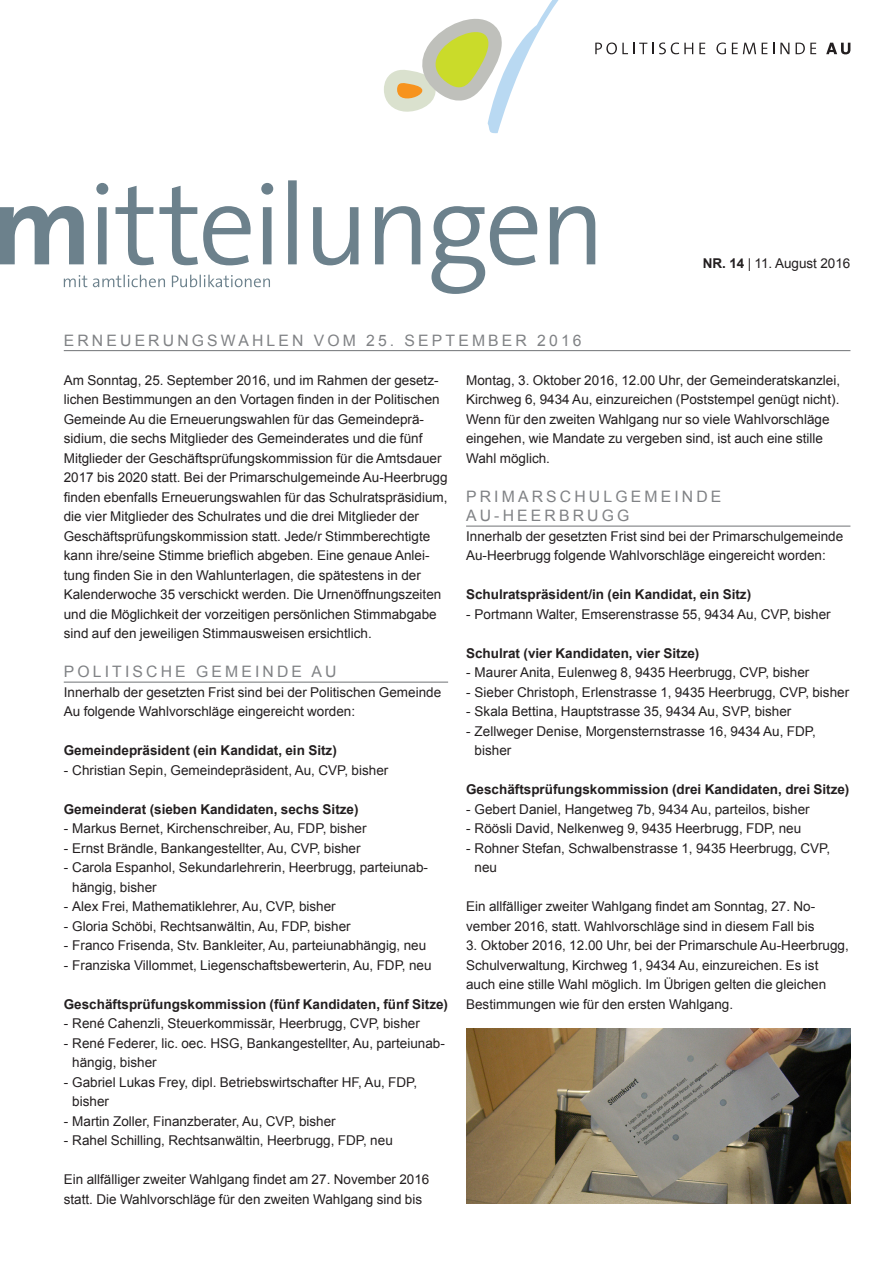
<style>
.page{position:relative;width:893px;height:1263px;background:#fff}
.page>*{position:absolute;margin:0;border:0;box-sizing:border-box;transform-origin:0 0}
.Rubrikentitel{font:15.75px/19.5px "Arial";letter-spacing:.2em;color:#808285}
.Grundtext{font:13.5px/19.5px "Arial";color:#231f20}
.Grundtext_Auszeichnu{font:700 13.5px "Arial";color:#231f20}
.Grundtext-2{font:700 13.5px "Arial";color:#231f20}
.s1{font-weight:700}
</style>
<div class="page">
<svg style="left:595px;top:43px;width:98px;height:11px"></svg>
<svg style="left:699px;top:43px;width:6px;height:11px"></svg>
<svg style="left:716px;top:43px;width:10px;height:11px"></svg>
<svg style="left:732px;top:43px;width:24px;height:11px"></svg>
<svg style="left:762px;top:43px;width:5px;height:11px"></svg>
<svg style="left:780px;top:43px;width:9px;height:11px"></svg>
<svg style="left:796px;top:43px;width:20px;height:11px"></svg>
<svg style="left:826px;top:43px;width:24px;height:11px"></svg>
<svg style="left:384px;top:0;width:175px;height:134px"></svg>
<svg style="left:0;top:180px;width:595px;height:114px"></svg>
<svg style="left:64px;top:275px;width:206px;height:12px"></svg>
<hr style="left:64px;top:350px;width:786px;height:1px;background:#808285">
<hr style="left:64px;top:681px;width:384px;height:2px;background:#808285">
<hr style="left:466px;top:525px;width:384px;height:2px;background:#808285">
<img style="left:466px;top:1028px;width:384px;height:176px">
<p class="Grundtext" style="left:703px;top:253px;width:149px"><span class="s1">NR. 14</span> | 11. August 2016</p>
<p class="Rubrikentitel" style="left:64px;top:331px;width:519px">ERNEUERUNGSWAHLEN VOM 25. SEPTEMBER 2016</p>
<p class="Grundtext" style="left:64px;top:370px;width:385px">Am Sonntag, 25. September 2016, und im Rahmen der gesetz&shy;lichen Bestimmungen an den Vortagen finden in der Politischen Gemeinde Au die Erneuerungswahlen für das Gemeindeprä&shy;sidium, die sechs Mitglieder des Gemeinderates und die fünf Mitglieder der Geschäftsprüfungskommission für die Amtsdauer 2017 bis 2020 statt. Bei der Primarschulgemeinde Au-Heerbrugg finden ebenfalls Erneuerungswahlen für das Schulratspräsidium, die vier Mitglieder des Schulrates und die drei Mitglieder der Geschäftsprüfungskommission statt. Jede/r Stimmberechtigte kann ihre/seine Stimme brieflich abgeben. Eine genaue Anlei&shy;tung finden Sie in den Wahlunterlagen, die spätestens in der Kalenderwoche 35 verschickt werden. Die Urnenöffnungszeiten und die Möglichkeit der vorzeitigen persönlichen Stimmabgabe sind auf den jeweiligen Stimmausweisen ersichtlich.</p>
<p class="Rubrikentitel" style="left:64px;top:662px;width:274px">POLITISCHE GEMEINDE AU</p>
<p class="Grundtext" style="left:64px;top:682px;width:379px">Innerhalb der gesetzten Frist sind bei der Politischen Gemeinde<br>Au folgende Wahlvorschläge eingereicht worden:</p>
<p class="Grundtext_Auszeichnu" style="left:64px;top:741px;width:275px">Gemeindepräsident (ein Kandidat, ein Sitz)</p>
<p class="Grundtext" style="left:64px;top:760px;width:326px">- Christian Sepin, Gemeindepräsident, Au, CVP, bisher</p>
<p class="Grundtext-2" style="left:64px;top:800px;width:296px">Gemeinderat (sieben Kandidaten, sechs Sitze)</p>
<p class="Grundtext" style="left:64px;top:819px;width:304px">- Markus Bernet, Kirchenschreiber, Au, FDP, bisher</p>
<p class="Grundtext" style="left:64px;top:838px;width:298px">- Ernst Brändle, Bankangestellter, Au, CVP, bisher</p>
<p class="Grundtext" style="left:72px;top:858px;width:357px;text-indent:-9px">- Carola Espanhol, Sekundarlehrerin, Heerbrugg, parteiunab&shy;hängig, bisher</p>
<p class="Grundtext" style="left:64px;top:897px;width:273px">- Alex Frei, Mathematiklehrer, Au, CVP, bisher</p>
<p class="Grundtext" style="left:64px;top:916px;width:288px">- Gloria Schöbi, Rechtsanwältin, Au, FDP, bisher</p>
<p class="Grundtext" style="left:64px;top:936px;width:364px">- Franco Frisenda, Stv. Bankleiter, Au, parteiunabhängig, neu</p>
<p class="Grundtext" style="left:64px;top:955px;width:369px">- Franziska Villommet, Liegenschaftsbewerterin, Au, FDP, neu</p>
<p class="Grundtext_Auszeichnu" style="left:64px;top:995px;width:386px">Geschäftsprüfungskommission (fünf Kandidaten, fünf Sitze)</p>
<p class="Grundtext" style="left:64px;top:1014px;width:358px">- René Cahenzli, Steuerkommissär, Heerbrugg, CVP, bisher</p>
<p class="Grundtext" style="left:72px;top:1033px;width:374px;text-indent:-9px">- René Federer, lic. oec. HSG, Bankangestellter, Au, parteiunab&shy;hängig, bisher</p>
<p class="Grundtext" style="left:72px;top:1072px;width:346px;text-indent:-9px">- Gabriel Lukas Frey, dipl. Betriebswirtschafter HF, Au, FDP, bisher</p>
<p class="Grundtext" style="left:64px;top:1111px;width:273px">- Martin Zoller, Finanzberater, Au, CVP, bisher</p>
<p class="Grundtext" style="left:64px;top:1131px;width:331px">- Rahel Schilling, Rechtsanwältin, Heerbrugg, FDP, neu</p>
<p class="Grundtext" style="left:64px;top:1170px;width:367px">Ein allfälliger zweiter Wahlgang findet am 27. November 2016 statt. Die Wahlvorschläge für den zweiten Wahlgang sind bis</p>
<p class="Grundtext" style="left:466px;top:370px;width:376px">Montag, 3. Oktober 2016, 12.00 Uhr, der Gemeinderatskanzlei, Kirchweg 6, 9434 Au, einzureichen (Poststempel genügt nicht).<br>Wenn für den zweiten Wahlgang nur so viele Wahlvorschläge eingehen, wie Mandate zu vergeben sind, ist auch eine stille Wahl möglich.</p>
<p class="Rubrikentitel" style="left:466px;top:487px;width:257px">PRIMARSCHULGEMEINDE<br>AU-HEERBRUGG</p>
<p class="Grundtext" style="left:466px;top:526px;width:379px">Innerhalb der gesetzten Frist sind bei der Primarschulgemeinde<br>Au-Heerbrugg folgende Wahlvorschläge eingereicht worden:</p>
<p class="Grundtext_Auszeichnu" style="left:466px;top:585px;width:287px">Schulratspräsident/in (ein Kandidat, ein Sitz)</p>
<p class="Grundtext" style="left:466px;top:604px;width:366px">- Portmann Walter, Emserenstrasse 55, 9434 Au, CVP, bisher</p>
<p class="Grundtext_Auszeichnu" style="left:466px;top:644px;width:235px">Schulrat (vier Kandidaten, vier Sitze)</p>
<p class="Grundtext" style="left:466px;top:663px;width:345px">- Maurer Anita, Eulenweg 8, 9435 Heerbrugg, CVP, bisher</p>
<p class="Grundtext" style="left:466px;top:682px;width:385px">- Sieber Christoph, Erlenstrasse 1, 9435 Heerbrugg, CVP, bisher</p>
<p class="Grundtext" style="left:466px;top:702px;width:327px">- Skala Bettina, Hauptstrasse 35, 9434 Au, SVP, bisher</p>
<p class="Grundtext" style="left:475px;top:721px;width:343px;text-indent:-9px">- Zellweger Denise, Morgensternstrasse 16, 9434 Au, FDP, bisher</p>
<p class="Grundtext_Auszeichnu" style="left:466px;top:780px;width:385px">Geschäftsprüfungskommission (drei Kandidaten, drei Sitze)</p>
<p class="Grundtext" style="left:466px;top:799px;width:345px">- Gebert Daniel, Hangetweg 7b, 9434 Au, parteilos, bisher</p>
<p class="Grundtext" style="left:466px;top:819px;width:337px">- Röösli David, Nelkenweg 9, 9435 Heerbrugg, FDP, neu</p>
<p class="Grundtext" style="left:475px;top:838px;width:357px;text-indent:-9px">- Rohner Stefan, Schwalbenstrasse 1, 9435 Heerbrugg, CVP, neu</p>
<p class="Grundtext" style="left:466px;top:897px;width:351px">Ein allfälliger zweiter Wahlgang findet am Sonntag, 27. No&shy;vember 2016, statt. Wahlvorschläge sind in diesem Fall bis</p>
<p class="Grundtext" style="left:466px;top:936px;width:384px">3. Oktober 2016, 12.00 Uhr, bei der Primarschule Au-Heerbrugg, Schulverwaltung, Kirchweg 1, 9434 Au, einzureichen. Es ist auch eine stille Wahl möglich. Im Übrigen gelten die gleichen Bestimmungen wie für den ersten Wahlgang.</p>
</div>
